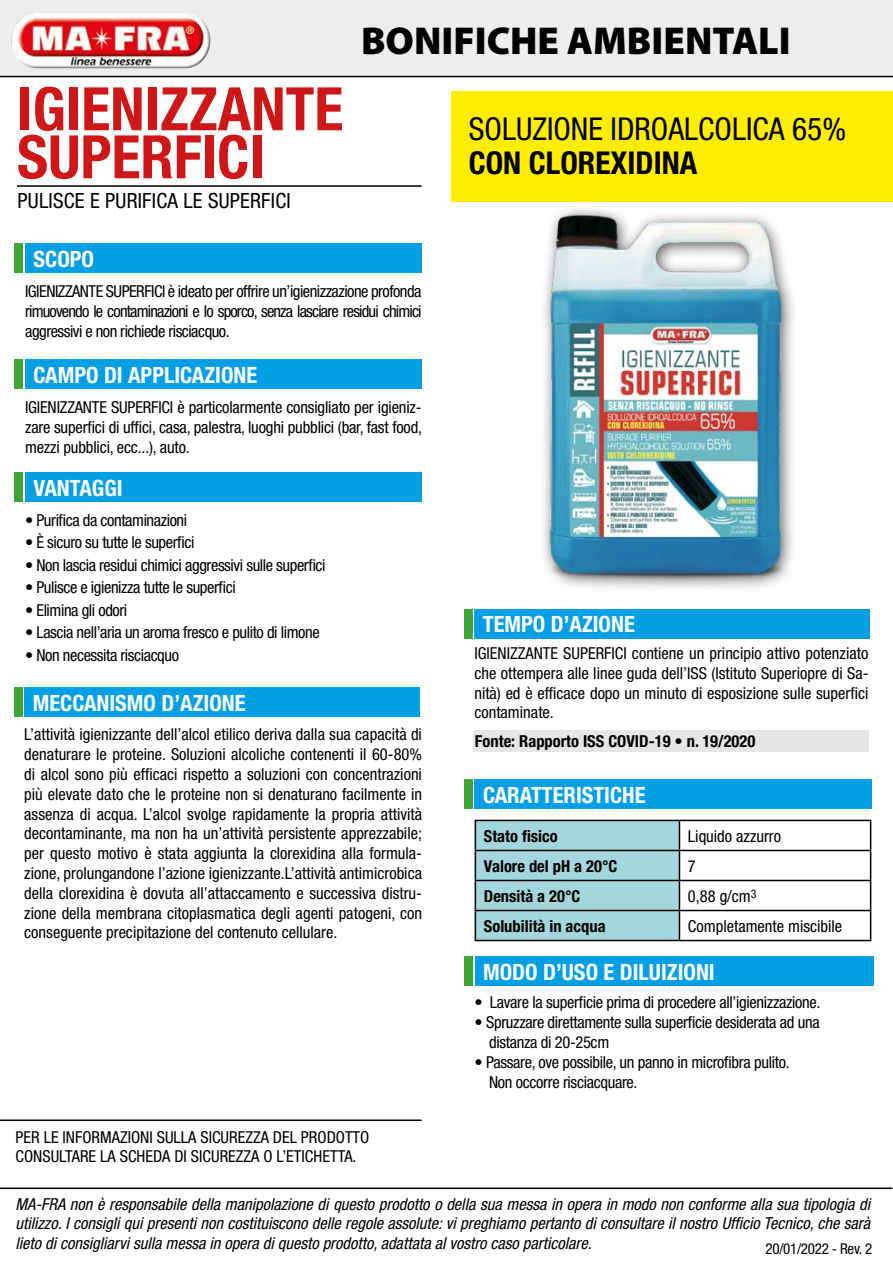
<style>
.page{position:relative;width:893px;height:1263px;background:#fff}
.page>*{position:absolute;margin:0;border:0;box-sizing:border-box;transform-origin:0 0}
.t1{font:700 condensed 60px/48px "Helvetica Neue";color:#cd1719}
.t2{font:900 39px "Myriad Pro";color:#000}
.t3{font:condensed 31.5px "Helvetica Neue";color:#000}
.t4{font:700 condensed 31.5px "Helvetica Neue";color:#000}
.t5{font:700 condensed 22.5px "Helvetica Neue";color:#fff}
.t6{font:condensed 21px "Helvetica Neue";letter-spacing:.01em;color:#000}
.t7{font:condensed 16.5px/19.8px "Helvetica Neue";letter-spacing:-.02em;color:#000;text-align:justify}
.t8{font:italic condensed 16.5px/19.8px "Helvetica Neue";color:#000;text-align:justify}
.t9{font:condensed 16.5px/19.8px "Helvetica Neue";color:#000}
.t10{font:700 condensed 16.5px "Helvetica Neue";color:#000}
.t11{font:condensed 15px "Helvetica Neue";letter-spacing:-.02em;color:#000}
</style>
<div class="page">
<div style="left:24px;top:687px;width:396px;height:30px;background:#009fe3"></div>
<div style="left:25px;top:359px;width:397px;height:30px;background:#009fe3"></div>
<div style="left:25px;top:472px;width:397px;height:30px;background:#009fe3"></div>
<div style="left:25px;top:243px;width:397px;height:30px;background:#009fe3"></div>
<img style="left:543px;top:208px;width:250px;height:380px">
<div style="left:475px;top:956px;width:398px;height:30px;background:#009fe3"></div>
<div style="left:0;top:0;width:893px;height:77px;background:#ededed"></div>
<img style="left:11px;top:13px;width:200px;height:56px">
<hr style="left:0;top:76px;width:893px;height:1px;background:#000">
<hr style="left:17px;top:185px;width:405px;height:2px;background:#000">
<div style="left:14px;top:243px;width:8px;height:30px;background:#3fa535"></div>
<div style="left:14px;top:359px;width:8px;height:30px;background:#3fa535"></div>
<div style="left:14px;top:472px;width:8px;height:30px;background:#3fa535"></div>
<div style="left:14px;top:687px;width:8px;height:30px;background:#3fa535"></div>
<div style="left:464px;top:956px;width:9px;height:30px;background:#3fa535"></div>
<div style="left:475px;top:779px;width:397px;height:30px;background:#009fe3"></div>
<hr style="left:679px;top:820px;width:192px;height:1px;background:#000">
<hr style="left:679px;top:850px;width:192px;height:1px;background:#000">
<hr style="left:679px;top:880px;width:192px;height:1px;background:#000">
<hr style="left:679px;top:910px;width:192px;height:1px;background:#000">
<svg style="left:870px;top:821px;width:1px;height:119px"></svg>
<hr style="left:679px;top:940px;width:192px;height:1px;background:#000">
<svg style="left:475px;top:820px;width:205px;height:120px;background:#9acacd"></svg>
<hr style="left:475px;top:940px;width:204px;height:1px;background:#000">
<div style="left:464px;top:779px;width:9px;height:30px;background:#3fa535"></div>
<div style="left:474px;top:609px;width:396px;height:29px;background:#009fe3"></div>
<div style="left:464px;top:609px;width:8px;height:29px;background:#3fa535"></div>
<div style="left:473px;top:730px;width:395px;height:21px;background:#e6e6e6"></div>
<hr style="left:0;top:1187px;width:892px;height:2px;background:#000">
<div style="left:451px;top:91px;width:442px;height:111px;background:#ffed00"></div>
<hr style="left:0;top:1119px;width:422px;height:2px;background:#000">
<h1 class="t1" style="left:17px;top:84px;width:328px">IGIENIZZANTE<br>SUPERFICI</h1>
<p class="t6" style="left:18px;top:189px;width:275px">PULISCE E PURIFICA LE SUPERFICI</p>
<h2 class="t2" style="left:361px;top:15px;width:431px">BONIFICHE AMBIENTALI</h2>
<h3 class="t3" style="left:469px;top:110px;width:379px">SOLUZIONE IDROALCOLICA 65%</h3>
<h3 class="t4" style="left:469px;top:144px;width:230px">CON CLOREXIDINA</h3>
<h3 class="t5" style="left:34px;top:245px;width:62px">SCOPO</h3>
<p class="t7" style="left:25px;top:281px;width:398px">IGIENIZZANTE SUPERFICI è ideato per offrire un’igienizzazione profonda rimuovendo le contaminazioni e lo sporco, senza lasciare residui chimici aggressivi e non richiede risciacquo.</p>
<h3 class="t5" style="left:34px;top:361px;width:225px">CAMPO DI APPLICAZIONE</h3>
<p class="t7" style="left:25px;top:398px;width:399px">IGIENIZZANTE SUPERFICI è particolarmente consigliato per igieniz&shy;zare superfici di uffici, casa, palestra, luoghi pubblici (bar, fast food, mezzi pubblici, ecc...), auto.</p>
<h3 class="t5" style="left:34px;top:474px;width:91px">VANTAGGI</h3>
<p class="t7" style="left:25px;top:510px;width:164px">• Purifica da contaminazioni</p>
<p class="t7" style="left:25px;top:532px;width:171px">• È sicuro su tutte le superfici</p>
<p class="t7" style="left:25px;top:555px;width:302px">• Non lascia residui chimici aggressivi sulle superfici</p>
<p class="t7" style="left:25px;top:577px;width:212px">• Pulisce e igienizza tutte le superfici</p>
<p class="t7" style="left:25px;top:600px;width:104px">• Elimina gli odori</p>
<p class="t7" style="left:25px;top:622px;width:296px">• Lascia nell’aria un aroma fresco e pulito di limone</p>
<p class="t7" style="left:25px;top:645px;width:155px">• Non necessita risciacquo</p>
<h3 class="t5" style="left:33px;top:689px;width:214px">MECCANISMO D’AZIONE</h3>
<p class="t7" style="left:24px;top:724px;width:399px">L’attività igienizzante dell’alcol etilico deriva dalla sua capacità di denaturare le proteine. Soluzioni alcoliche contenenti il 60-80% di alcol sono più efficaci rispetto a soluzioni con concentrazioni più elevate dato che le proteine non si denaturano facilmente in assenza di acqua. L’alcol svolge rapidamente la propria attività decontaminante, ma non ha un’attività persistente apprezzabile; per questo motivo è stata aggiunta la clorexidina alla formula&shy;zione, prolungandone l’azione igienizzante.L’attività antimicrobica della clorexidina è dovuta all’attaccamento e successiva distru&shy;zione della membrana citoplasmatica degli agenti patogeni, con conseguente precipitazione del contenuto cellulare.</p>
<p class="t9" style="left:16px;top:1127px;width:355px">PER LE INFORMAZIONI SULLA SICUREZZA DEL PRODOTTO<br>CONSULTARE LA SCHEDA DI SICUREZZA O L’ETICHETTA.</p>
<h3 class="t5" style="left:483px;top:611px;width:154px">TEMPO D’AZIONE</h3>
<p class="t7" style="left:474px;top:643px;width:396px">IGIENIZZANTE SUPERFICI contiene un principio attivo potenziato che ottempera alle linee guda dell’ISS (Istituto Superiopre di Sa&shy;nità) ed è efficace dopo un minuto di esposizione sulle superfici contaminate.</p>
<p class="t10" style="left:475px;top:731px;width:282px">Fonte: Rapporto ISS COVID-19 • n. 19/2020</p>
<h3 class="t5" style="left:483px;top:781px;width:164px">CARATTERISTICHE</h3>
<p class="t10" style="left:484px;top:826px;width:75px">Stato fisico</p>
<p class="t9" style="left:688px;top:826px;width:95px">Liquido azzurro</p>
<p class="t10" style="left:484px;top:856px;width:135px">Valore del pH a 20°C</p>
<p class="t7" style="left:688px;top:856px;width:9px">7</p>
<p class="t10" style="left:484px;top:886px;width:98px">Densità a 20°C</p>
<p class="t7" style="left:688px;top:886px;width:70px">0,88 g/cm<sup>3</sup></p>
<p class="t10" style="left:484px;top:916px;width:123px">Solubilità in acqua</p>
<p class="t9" style="left:688px;top:916px;width:156px">Completamente miscibile</p>
<h3 class="t5" style="left:483px;top:958px;width:233px">MODO D’USO E DILUIZIONI</h3>
<p class="t7" style="left:475px;top:992px;width:347px">• Lavare la superficie prima di procedere all’igienizzazione.</p>
<p class="t7" style="left:489px;top:1012px;width:332px;text-indent:-15px">• Spruzzare direttamente sulla superficie desiderata ad una distanza di 20-25cm</p>
<p class="t7" style="left:489px;top:1052px;width:302px;text-indent:-15px">• Passare, ove possibile, un panno in microfibra pulito.<br>Non occorre risciacquare.</p>
<p class="t8" style="left:15px;top:1194px;width:856px">MA-FRA non è responsabile della manipolazione di questo prodotto o della sua messa in opera in modo non conforme alla sua tipologia di utilizzo. I consigli qui presenti non costituiscono delle regole assolute: vi preghiamo pertanto di consultare il nostro Ufficio Tecnico, che sarà lieto di consigliarvi sulla messa in opera di questo prodotto, adattata al vostro caso particolare.</p>
<p class="t11" style="left:766px;top:1240px;width:108px">20/01/2022 - Rev. 2</p>
</div>
